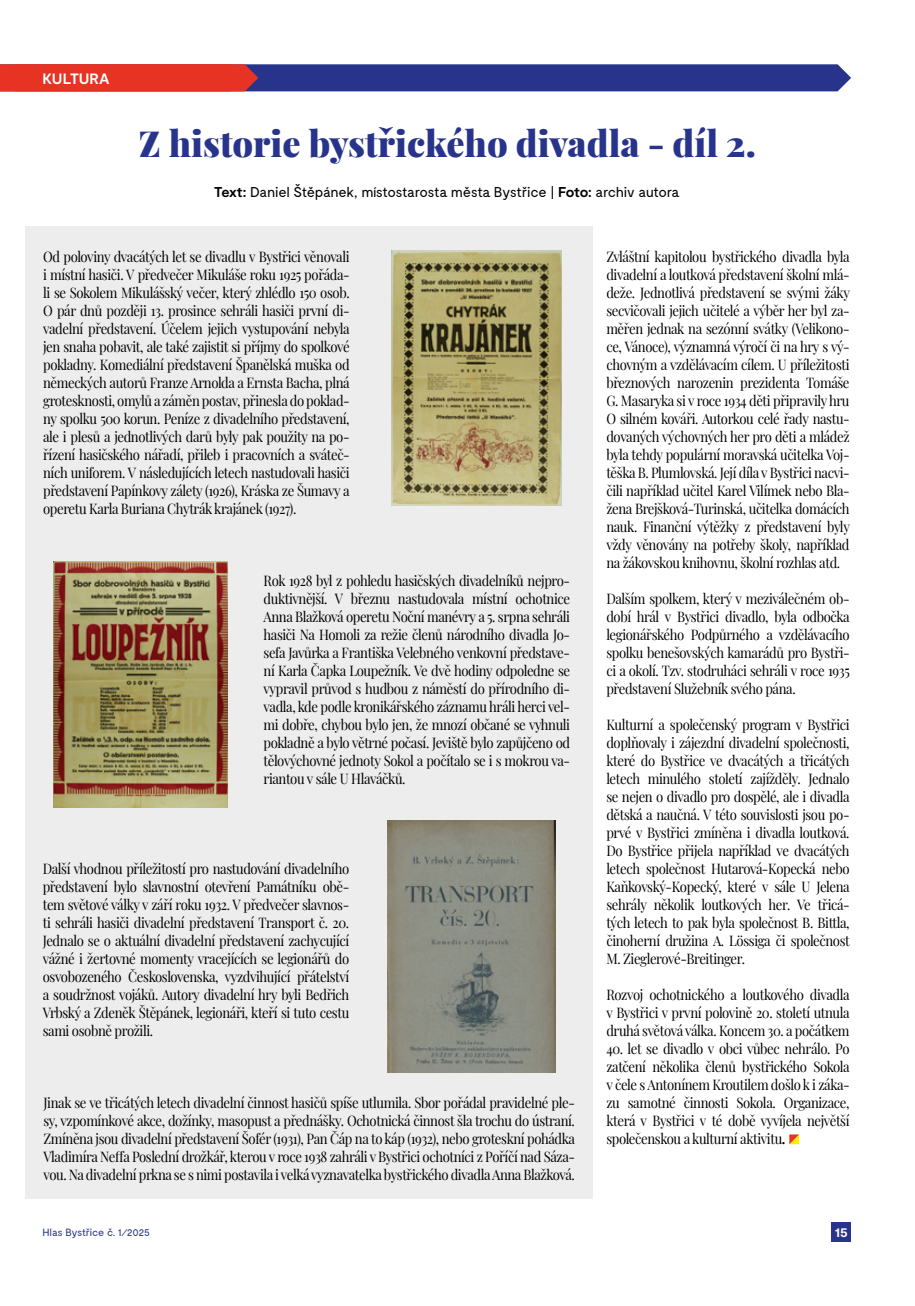
<style>
.page{position:relative;width:915px;height:1306px;background:#fff}
.page>*{position:absolute;margin:0;border:0;box-sizing:border-box;transform-origin:0 0}
.t1{font:900 36px "Playfair Display";color:#28348b}
.t2{font:700 15px "Moderat";color:#fff}
.t3{font:14.25px/18px "Playfair Display";letter-spacing:-.03em;color:#000;text-align:justify;scale:.92 1}
.t4{font:14.25px "Moderat";letter-spacing:-.035em;color:#000}
.t5{font:700 13.5px "Moderat";color:#fff}
.t6{font:10.5px "Moderat";letter-spacing:-.035em;color:#28348b}
.s1{font-weight:700}
</style>
<div class="page">
<div style="left:831px;top:1222px;width:19px;height:20px;background:#28348b"></div>
<svg style="left:0;top:64px;width:850px;height:27px;background:#63366d"></svg>
<div style="left:25px;top:227px;width:567px;height:972px;background:#ededed"></div>
<img style="left:387px;top:820px;width:168px;height:252px">
<svg style="left:789px;top:1134px;width:9px;height:10px"></svg>
<img style="left:54px;top:562px;width:174px;height:245px">
<img style="left:391px;top:250px;width:170px;height:255px">
<p class="t2" style="left:42px;top:70px;width:69px">KULTURA</p>
<h1 class="t1" style="left:139px;top:115px;width:618px">Z historie bystřického divadla - díl 2.</h1>
<p class="t4" style="left:214px;top:184px;width:467px"><span class="s1">Text:</span> Daniel Štěpánek, místostarosta města Bystřice | <span class="s1">Foto:</span> archiv autora</p>
<p class="t3" style="left:43px;top:246px;width:335px">Od poloviny dvacátých let se divadlu v Bystřici věnovali i místní hasiči. V předvečer Mikuláše roku 1925 pořáda&shy;li se Sokolem Mikulášský večer, který zhlédlo 150 osob.<br>O pár dnů později 13. prosince sehráli hasiči první di&shy;vadelní představení. Účelem jejich vystupování nebyla jen snaha pobavit, ale také zajistit si příjmy do spolkové pokladny. Komediální představení Španělská muška od německých autorů Franze Arnolda a Ernsta Bacha, plná grotesknosti, omylů a záměn postav, přinesla do poklad&shy;ny spolku 500 korun. Peníze z divadelního představení, ale i plesů a jednotlivých darů byly pak použity na po&shy;řízení hasičského nářadí, přileb i pracovních a sváteč&shy;ních uniforem. V následujících letech nastudovali hasiči představení Papínkovy zálety (1926), Kráska ze Šumavy a operetu Karla Buriana Chytrák krajánek (1927).</p>
<p class="t3" style="left:263px;top:570px;width:334px">Rok 1928 byl z pohledu hasičských divadelníků nejpro&shy;duktivnější. V březnu nastudovala místní ochotnice Anna Blažková operetu Noční manévry a 5. srpna sehráli hasiči Na Homoli za režie členů národního divadla Jo&shy;sefa Javůrka a Františka Velebného venkovní představe&shy;ní Karla Čapka Loupežník. Ve dvě hodiny odpoledne se vypravil průvod s hudbou z náměstí do přírodního di&shy;vadla, kde podle kronikářského záznamu hráli herci vel&shy;mi dobře, chybou bylo jen, že mnozí občané se vyhnuli pokladně a bylo větrné počasí. Jeviště bylo zapůjčeno od tělovýchovné jednoty Sokol a počítalo se i s mokrou va&shy;riantou v sále U Hlaváčků.</p>
<p class="t3" style="left:43px;top:858px;width:334px">Další vhodnou příležitostí pro nastudování divadelního představení bylo slavnostní otevření Památníku obě&shy;tem světové války v září roku 1932. V předvečer slavnos&shy;ti sehráli hasiči divadelní představení Transport č. 20.<br>Jednalo se o aktuální divadelní představení zachycující vážné i žertovné momenty vracejících se legionářů do osvobozeného Československa, vyzdvihující přátelství a soudržnost vojáků. Autory divadelní hry byli Bedřich Vrbský a Zdeněk Štěpánek, legionáři, kteří si tuto cestu sami osobně prožili.</p>
<p class="t3" style="left:43px;top:1092px;width:579px">Jinak se ve třicátých letech divadelní činnost hasičů spíše utlumila. Sbor pořádal pravidelné ple&shy;sy, vzpomínkové akce, dožínky, masopust a přednášky. Ochotnická činnost šla trochu do ústraní.<br>Zmíněna jsou divadelní představení Šofér (1931), Pan Čáp na to káp (1932), nebo groteskní pohádka Vladimíra Neffa Poslední drožkář, kterou v roce 1938 zahráli v Bystřici ochotníci z Poříčí nad Sáza&shy;vou. Na divadelní prkna se s nimi postavila i velká vyznavatelka bystřického divadla Anna Blažková.</p>
<p class="t3" style="left:606px;top:246px;width:266px">Zvláštní kapitolou bystřického divadla byla divadelní a loutková představení školní mlá&shy;deže. Jednotlivá představení se svými žáky secvičovali jejich učitelé a výběr her byl za&shy;měřen jednak na sezónní svátky (Velikono&shy;ce, Vánoce), významná výročí či na hry s vý&shy;chovným a vzdělávacím cílem. U příležitosti březnových narozenin prezidenta Tomáše G. Masaryka si v roce 1934 děti připravily hru O silném kováři. Autorkou celé řady nastu&shy;dovaných výchovných her pro děti a mládež byla tehdy populární moravská učitelka Voj&shy;těška B. Plumlovská. Její díla v Bystřici nacvi&shy;čili například učitel Karel Vilímek nebo Bla&shy;žena Brejšková-Turinská, učitelka domácích nauk. Finanční výtěžky z představení byly vždy věnovány na potřeby školy, například na žákovskou knihovnu, školní rozhlas atd.</p>
<p class="t3" style="left:606px;top:588px;width:266px">Dalším spolkem, který v meziválečném ob&shy;dobí hrál v Bystřici divadlo, byla odbočka legionářského Podpůrného a vzdělávacího spolku benešovských kamarádů pro Bystři&shy;ci a okolí. Tzv. stodruháci sehráli v roce 1935 představení Služebník svého pána.</p>
<p class="t3" style="left:606px;top:714px;width:266px">Kulturní a společenský program v Bystřici doplňovaly i zájezdní divadelní společnosti, které do Bystřice ve dvacátých a třicátých letech minulého století zajížděly. Jednalo se nejen o divadlo pro dospělé, ale i divadla dětská a naučná. V této souvislosti jsou po&shy;prvé v Bystřici zmíněna i divadla loutková.<br>Do Bystřice přijela například ve dvacátých letech společnost Hutarová-Kopecká nebo Kaňkovský-Kopecký, které v sále U Jelena sehrály několik loutkových her. Ve třicá&shy;tých letech to pak byla společnost B. Bittla, činoherní družina A. Lössiga či společnost M. Zieglerové-Breitinger.</p>
<p class="t3" style="left:606px;top:984px;width:266px">Rozvoj ochotnického a loutkového divadla v Bystřici v první polovině 20. století utnula druhá světová válka. Koncem 30. a počátkem</p>
<p class="t3" style="left:606px;top:1038px;width:266px">40. let se divadlo v obci vůbec nehrálo. Po zatčení několika členů bystřického Sokola v čele s Antonínem Kroutilem došlo k i záka&shy;zu samotné činnosti Sokola. Organizace, která v Bystřici v té době vyvíjela největší společenskou a kulturní aktivitu<span class="s1">.</span></p>
<p class="t6" style="left:43px;top:1226px;width:109px">Hlas Bystřice č. 1 ⁄2025</p>
<p class="t5" style="left:834px;top:1224px;width:15px">15</p>
</div>
